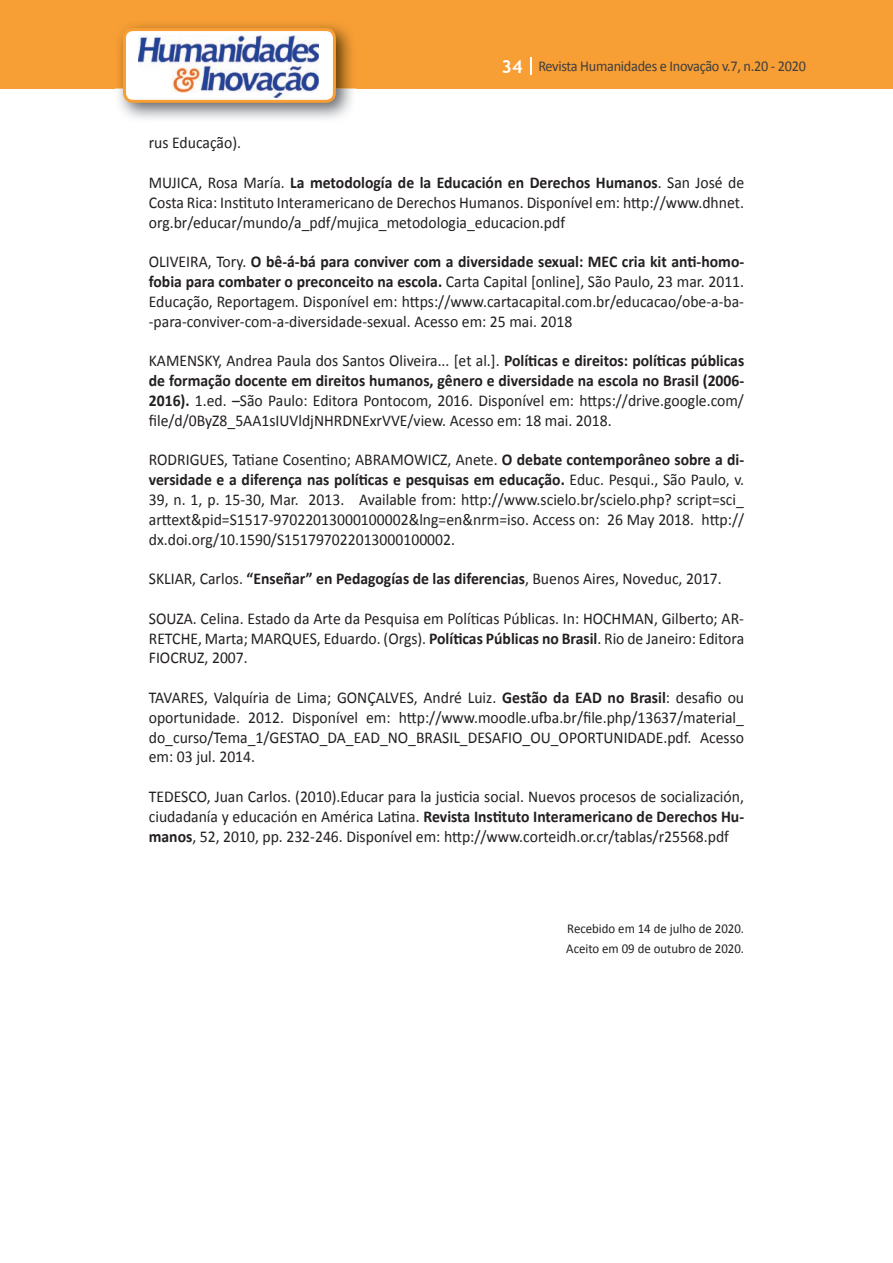
<style>
.page{position:relative;width:893px;height:1263px;background:#fff}
.page>*{position:absolute;margin:0;border:0;box-sizing:border-box;transform-origin:0 0}
.t1{font:16.5px/19.8px "Calibri";color:#231f20;text-align:justify;scale:.95 1}
.t2{font:15px "Calibri";letter-spacing:-.02em;color:#3e3e3f;scale:.95 1}
.t3{font:13.5px/19.8px "Calibri";color:#231f20;scale:.95 1}
.s1{font-family:"Trebuchet MS";font-weight:700;font-size:18px;color:#fff}
.s2{font-weight:700}
</style>
<div class="page">
<div style="left:0;top:0;width:893px;height:88px;background:#f79e34"></div>
<svg style="left:530px;top:57px;width:2px;height:18px"></svg>
<img style="left:115px;top:24px;width:241px;height:95px">
<svg style="left:123px;top:28px;width:213px;height:75px"></svg>
<p class="t2" style="left:501px;top:57px;width:322px"><span class="s1">34</span> Revista Humanidades e Inovação v.7, n.20 - 2020</p>
<p class="t1" style="left:149px;top:133px;width:99px">rus Educação).</p>
<p class="t1" style="left:149px;top:173px;width:628px">MUJICA, Rosa María. <span class="s2">La metodología de la Educación en Derechos Humanos</span>. San José de Costa Rica: Instituto Interamericano de Derechos Humanos. Disponível em: http://www.dhnet. org.br/educar/mundo/a_pdf/mujica_metodologia_educacion.pdf</p>
<p class="t1" style="left:149px;top:252px;width:628px">OLIVEIRA, Tory. <span class="s2">O bê-á-bá para conviver com a diversidade sexual: MEC cria kit anti-homo&shy;fobia para combater o preconceito na escola.</span> Carta Capital [online], São Paulo, 23 mar. 2011.<br>Educação, Reportagem. Disponível em: https://www.cartacapital.com.br/educacao/obe-a-ba--para-conviver-com-a-diversidade-sexual. Acesso em: 25 mai. 2018</p>
<p class="t1" style="left:149px;top:351px;width:628px">KAMENSKY, Andrea Paula dos Santos Oliveira... [et al.]. <span class="s2">Políticas e direitos: políticas públicas de formação docente em direitos humanos, gênero e diversidade na escola no Brasil (2006- 2016).</span> 1.ed. –São Paulo: Editora Pontocom, 2016. Disponível em: https://drive.google.com/ file/d/0ByZ8_5AA1sIUVldjNHRDNExrVVE/view. Acesso em: 18 mai. 2018.</p>
<p class="t1" style="left:149px;top:450px;width:628px">RODRIGUES, Tatiane Cosentino; ABRAMOWICZ, Anete. <span class="s2">O debate contemporâneo sobre a di&shy;versidade e a diferença nas políticas e pesquisas em educação.</span> Educ. Pesqui., São Paulo, v.<br>39, n. 1, p. 15-30, Mar. 2013. Available from: http://www.scielo.br/scielo.php? script=sci_ arttext&amp;pid=S1517-97022013000100002&amp;lng=en&amp;nrm=iso. Access on: 26 May 2018. http:// dx.doi.org/10.1590/S151797022013000100002.</p>
<p class="t1" style="left:149px;top:569px;width:605px">SKLIAR, Carlos. <span class="s2">“Enseñar” en Pedagogías de las diferencias</span>, Buenos Aires, Noveduc, 2017.</p>
<p class="t1" style="left:149px;top:608px;width:628px">SOUZA. Celina. Estado da Arte da Pesquisa em Políticas Públicas. In: HOCHMAN, Gilberto; AR-RETCHE, Marta; MARQUES, Eduardo. (Orgs). <span class="s2">Políticas Públicas no Brasil</span>. Rio de Janeiro: Editora FIOCRUZ, 2007.</p>
<p class="t1" style="left:149px;top:688px;width:628px">TAVARES, Valquíria de Lima; GONÇALVES, André Luiz. <span class="s2">Gestão da EAD no Brasil</span>: desafio ou oportunidade. 2012. Disponível em: http://www.moodle.ufba.br/file.php/13637/material_ do_curso/Tema_1/GESTAO_DA_EAD_NO_BRASIL_DESAFIO_OU_OPORTUNIDADE.pdf. Acesso em: 03 jul. 2014.</p>
<p class="t1" style="left:149px;top:787px;width:628px">TEDESCO, Juan Carlos. (2010).Educar para la justicia social. Nuevos procesos de socialización, ciudadanía y educación en América Latina. <span class="s2">Revista Instituto Interamericano de Derechos Hu&shy;manos</span>, 52, 2010, pp. 232-246. Disponível em: http://www.corteidh.or.cr/tablas/r25568.pdf</p>
<p class="t3" style="left:566px;top:919px;width:189px">Recebido em 14 de julho de 2020.<br>Aceito em 09 de outubro de 2020.</p>
</div>
